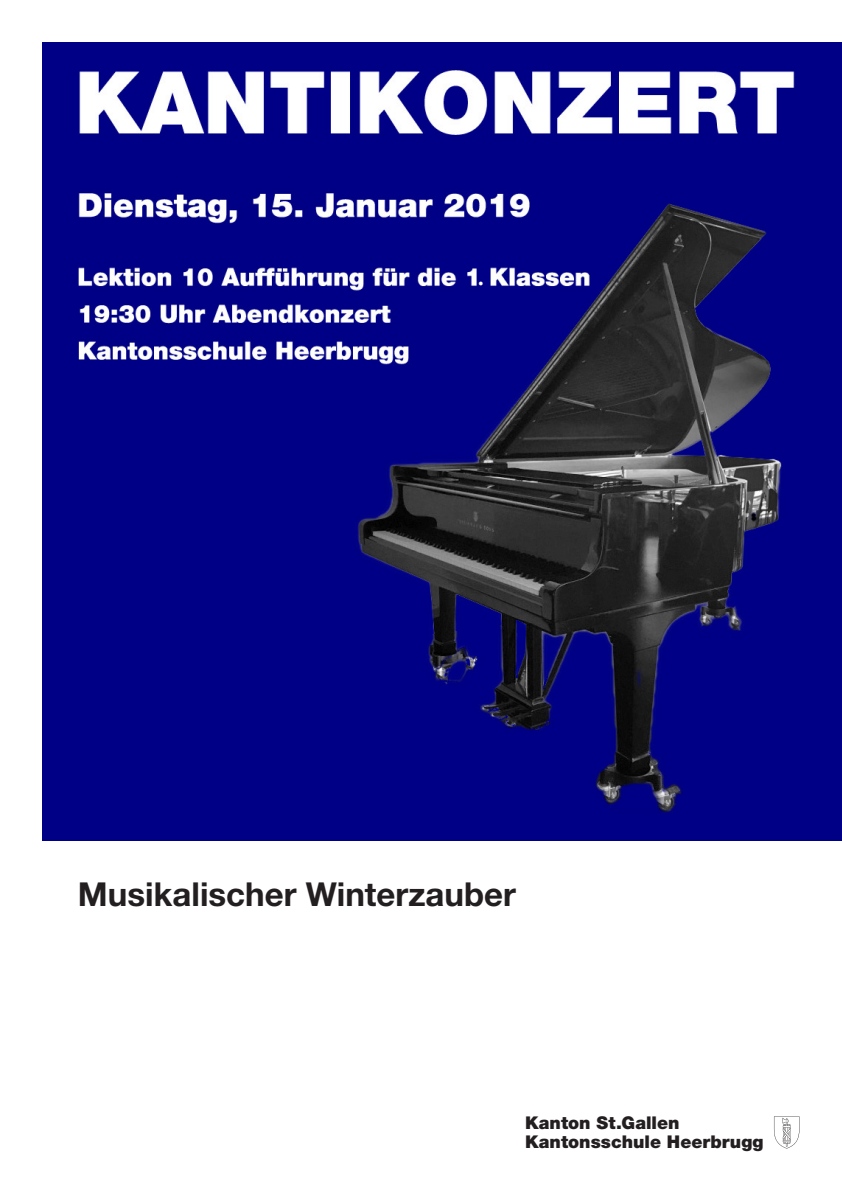
<style>
.page{position:relative;width:842px;height:1191px;background:#fff}
.page>*{position:absolute;margin:0;border:0;box-sizing:border-box;transform-origin:0 0}
.t1{font:700 33px "Helvetica Neue LT Std";color:#231f20}
.t2{font:33px "Minion Pro";color:#fff}
.Amt{font:900 17.6px "Helvetica Neue LT Std";letter-spacing:.005em;color:#231f20}
</style>
<div class="page">
<svg style="left:774px;top:1116px;width:25px;height:32px"></svg>
<img style="left:43px;top:43px;width:799px;height:797px">
<h1 class="t2" style="left:477px;top:252px;width:9px">.</h1>
<p class="t1" style="left:78px;top:873px;width:440px">Musikalischer Winterzauber</p>
<p class="Amt" style="left:525px;top:1112px;width:156px">Kanton St.Gallen</p>
<p class="Amt" style="left:525px;top:1131px;width:240px">Kantonsschule Heerbrugg</p>
</div>
